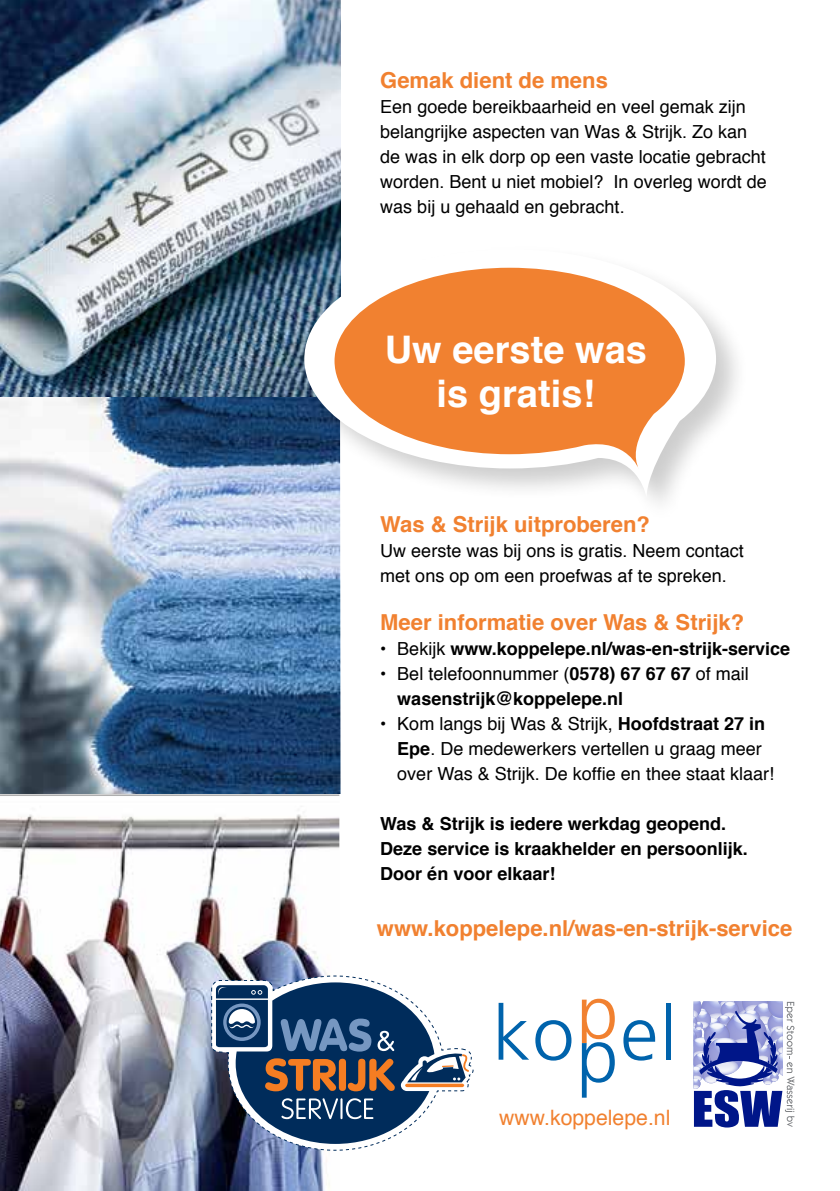
<style>
.page{position:relative;width:840px;height:1191px;background:#fff}
.page>*{position:absolute;margin:0;border:0;box-sizing:border-box;transform-origin:0 0}
.t1{font:700 38px/44px "Helvetica";color:#fff;text-align:center}
.t2{font:700 22px "Helvetica";color:#f18130}
.t3{font:21.2px "Helvetica";color:#f18130}
.t4{font:18px/25px "Helvetica";color:#000}
.t5{font:700 18px/25px "Helvetica";color:#000}
.s1{font-weight:400}
.s2{font-weight:700}
</style>
<div class="page">
<img style="left:0;top:0;width:340px;height:794px">
<div style="left:300px;top:244px;width:448px;height:282px;background:#000;opacity:.2"></div>
<svg style="left:304px;top:249px;width:411px;height:248px"></svg>
<svg style="left:334px;top:268px;width:350px;height:201px;fill:#f18130"></svg>
<svg style="left:498px;top:1002px;width:30px;height:57px"></svg>
<svg style="left:535px;top:1020px;width:36px;height:40px"></svg>
<svg style="left:581px;top:998px;width:33px;height:99px"></svg>
<svg style="left:623px;top:1020px;width:31px;height:40px"></svg>
<div style="left:665px;top:1002px;width:5px;height:57px;background:#0063ac"></div>
<svg style="left:693px;top:1001px;width:101px;height:126px"></svg>
<img style="left:0;top:794px;width:339px;height:397px">
<svg style="left:211px;top:975px;width:260px;height:175px"></svg>
<p class="t2" style="left:380px;top:60px;width:229px">Gemak dient de mens</p>
<p class="t4" style="left:380px;top:93px;width:388px">Een goede bereikbaarheid en veel gemak zijn belangrijke aspecten van Was &amp; Strijk. Zo kan de was in elk dorp op een vaste locatie gebracht worden. Bent u niet mobiel? In overleg wordt de was bij u gehaald en gebracht.</p>
<h1 class="t1" style="left:384px;top:325px;width:263px">Uw eerste was is gratis!</h1>
<p class="t2" style="left:380px;top:504px;width:271px">Was &amp; Strijk uitproberen?</p>
<p class="t4" style="left:380px;top:537px;width:365px">Uw eerste was bij ons is gratis. Neem contact met ons op om een proefwas af te spreken.</p>
<p class="t2" style="left:380px;top:602px;width:365px">Meer informatie over Was &amp; Strijk?</p>
<p class="t5" style="left:380px;top:635px;width:411px"><span class="s1">• Bekijk</span> www.koppelepe.nl/was-en-strijk-service</p>
<p class="t5" style="left:397px;top:660px;width:353px;text-indent:-17px"><span class="s1">• Bel telefoonnummer (</span>0578) 67 67 67 <span class="s1">of mail </span>wasenstrijk@koppelepe.nl</p>
<p class="t4" style="left:397px;top:710px;width:378px;text-indent:-17px">• Kom langs bij Was &amp; Strijk, <span class="s2">Hoofdstraat 27 in<br>Epe</span>. De medewerkers vertellen u graag meer over Was &amp; Strijk. De koffie en thee staat klaar!</p>
<p class="t5" style="left:380px;top:810px;width:369px">Was &amp; Strijk is iedere werkdag geopend.<br>Deze service is kraakhelder en persoonlijk.<br>Door én voor elkaar!</p>
<p class="t2" style="left:377px;top:908px;width:416px">www.koppelepe.nl/was-en-strijk-service</p>
<p class="t3" style="left:499px;top:1099px;width:173px">www.koppelepe.nl</p>
</div>
